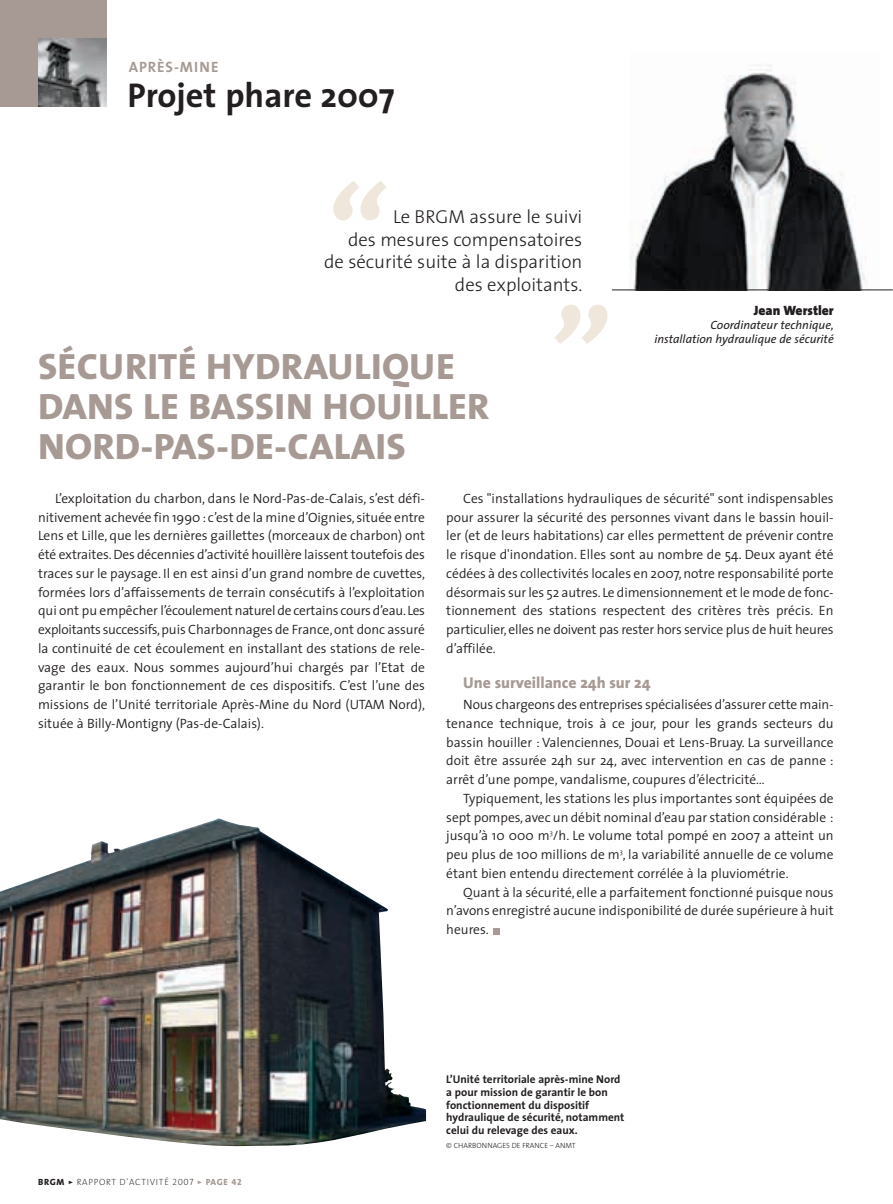
<style>
.page{position:relative;width:893px;height:1204px;background:#fff}
.page>*{position:absolute;margin:0;border:0;box-sizing:border-box;transform-origin:0 0}
.t1{font:italic 700 122.55px "The Sans";color:#efe7dc}
.t2{font:36.75px/39.8px "The Sans Extra Bold Caps";letter-spacing:.005em;color:#a79a94;scale:1.05 1}
.t3{font:700 34.5px "The Sans";color:#231f20}
.t4{font:300 18.75px/22.5px "The Sans";color:#231f20;text-align:right}
.t5{font:800 15.75px "The Sans";color:#a79a94}
.t6{font:700 15px "The Sans";letter-spacing:.06em;color:#a79a94}
.t7{font:300 13.5px/18.8px "The Sans";color:#231f20;text-align:justify}
.t8{font:900 13.5px "The Sans";color:#231f20}
.t9{font:italic 12px/13.5px "The Sans";color:#231f20;text-align:right}
.t10{font:700 11.25px/12.8px "The Sans";color:#231f20}
.t11{font:200 9px "The Sans";letter-spacing:.08em;color:#231f20}
.t12{font:300 7.5px "The Sans";color:#231f20}
.s1{font-weight:800}
.s2{font-family:"The Sans Semi Bold Caps";font-weight:400}
.s3{font-family:"The Sans Extra Light Caps";font-weight:400}
.s4{font-family:"The Sans Semi Bold Caps";font-weight:400;color:#a79a94}
.s5{font-family:"The Sans Extra Bold Caps";font-weight:400;color:#a79a94}
</style>
<div class="page">
<div style="left:0;top:0;width:106px;height:106px;background:#a79a94"></div>
<img style="left:38px;top:38px;width:68px;height:68px">
<img style="left:630px;top:65px;width:236px;height:224px">
<img style="left:0;top:818px;width:426px;height:328px">
<div style="left:493px;top:927px;width:7px;height:7px;background:#a79a94"></div>
<hr style="left:612px;top:289px;width:281px;height:1px;background:#231f20">
<p class="t6" style="left:129px;top:62px;width:91px">APRÈS-MINE</p>
<h3 class="t3" style="left:127px;top:82px;width:269px">Projet phare 2007</h3>
<h1 class="t1" style="left:321px;top:186px;width:60px">“</h1>
<h3 class="t4" style="left:324px;top:207px;width:260px">Le BRGM assure le suivi<br>des mesures compensatoires de sécurité suite à la disparition des exploitants.</h3>
<h1 class="t1" style="left:544px;top:308px;width:60px">”</h1>
<p class="t8" style="left:754px;top:306px;width:81px">Jean Werstler</p>
<p class="t9" style="left:654px;top:319px;width:181px">Coordinateur technique, installation hydraulique de sécurité</p>
<h2 class="t2" style="left:38px;top:347px;width:431px">SÉCURITÉ HYDRAULIQUE<br>DANS LE BASSIN HOUILLER<br>NORD-PAS-DE-CALAIS</h2>
<p class="t7" style="left:38px;top:490px;width:388px;text-indent:17px">L’exploitation du charbon, dans le Nord-Pas-de-Calais, s’est défi&shy;nitivement achevée fin 1990 : c’est de la mine d’Oignies, située entre Lens et Lille, que les dernières gaillettes (morceaux de charbon) ont été extraites. Des décennies d’activité houillère laissent toutefois des traces sur le paysage. Il en est ainsi d’un grand nombre de cuvettes, formées lors d’affaissements de terrain consécutifs à l’exploitation qui ont pu empêcher l’écoulement naturel de certains cours d’eau.Les exploitants successifs,puis Charbonnages de France, ont donc assuré la continuité de cet écoulement en installant des stations de rele&shy;vage des eaux. Nous sommes aujourd’hui chargés par l’Etat de garantir le bon fonctionnement de ces dispositifs. C’est l’une des missions de l’Unité territoriale Après-Mine du Nord (UTAM Nord), située à Billy-Montigny (Pas-de-Calais).</p>
<p class="t7" style="left:446px;top:490px;width:389px;text-indent:17px">Ces "installations hydrauliques de sécurité" sont indispensables pour assurer la sécurité des personnes vivant dans le bassin houil&shy;ler (et de leurs habitations) car elles permettent de prévenir contre le risque d'inondation. Elles sont au nombre de 54. Deux ayant été cédées à des collectivités locales en 2007, notre responsabilité porte désormais sur les 52 autres. Le dimensionnement et le mode de fonc&shy;tionnement des stations respectent des critères très précis. En particulier, elles ne doivent pas rester hors service plus de huit heures d’affilée.</p>
<p class="t5" style="left:463px;top:676px;width:189px">Une surveillance 24h sur 24</p>
<p class="t7" style="left:446px;top:696px;width:389px;text-indent:17px">Nous chargeons des entreprises spécialisées d’assurer cette main&shy;tenance technique, trois à ce jour, pour les grands secteurs du bassin houiller : Valenciennes, Douai et Lens-Bruay. La surveillance doit être assurée 24h sur 24, avec intervention en cas de panne : arrêt d’une pompe, vandalisme, coupures d’électricité…</p>
<p class="t7" style="left:446px;top:790px;width:389px;text-indent:17px">Typiquement, les stations les plus importantes sont équipées de sept pompes, avec un débit nominal d’eau par station considérable : jusqu’à 10 000 m<sup>3</sup>/h. Le volume total pompé en 2007 a atteint un peu plus de 100 millions de m<sup>3</sup>, la variabilité annuelle de ce volume étant bien entendu directement corrélée à la pluviométrie.</p>
<p class="t7" style="left:446px;top:884px;width:389px;text-indent:17px">Quant à la sécurité, elle a parfaitement fonctionné puisque nous n’avons enregistré aucune indisponibilité de durée supérieure à huit heures.</p>
<p class="t11" style="left:38px;top:1178px;width:205px"><span class="s1">BRGM</span> <span class="s2">&gt;</span> RAPPORT D’ACTIVIT<span class="s3">É 2007</span> <span class="s4">&gt;</span> <span class="s5">PAGE 42</span></p>
<p class="t10" style="left:446px;top:1073px;width:180px">L’Unité territoriale après-mine Nord a pour mission de garantir le bon fonctionnement du dispositif hydraulique de sécurité, notamment celui du relevage des eaux.</p>
<p class="t12" style="left:446px;top:1142px;width:131px">© CHARBONNAGES DE FRANCE – ANMT</p>
</div>
